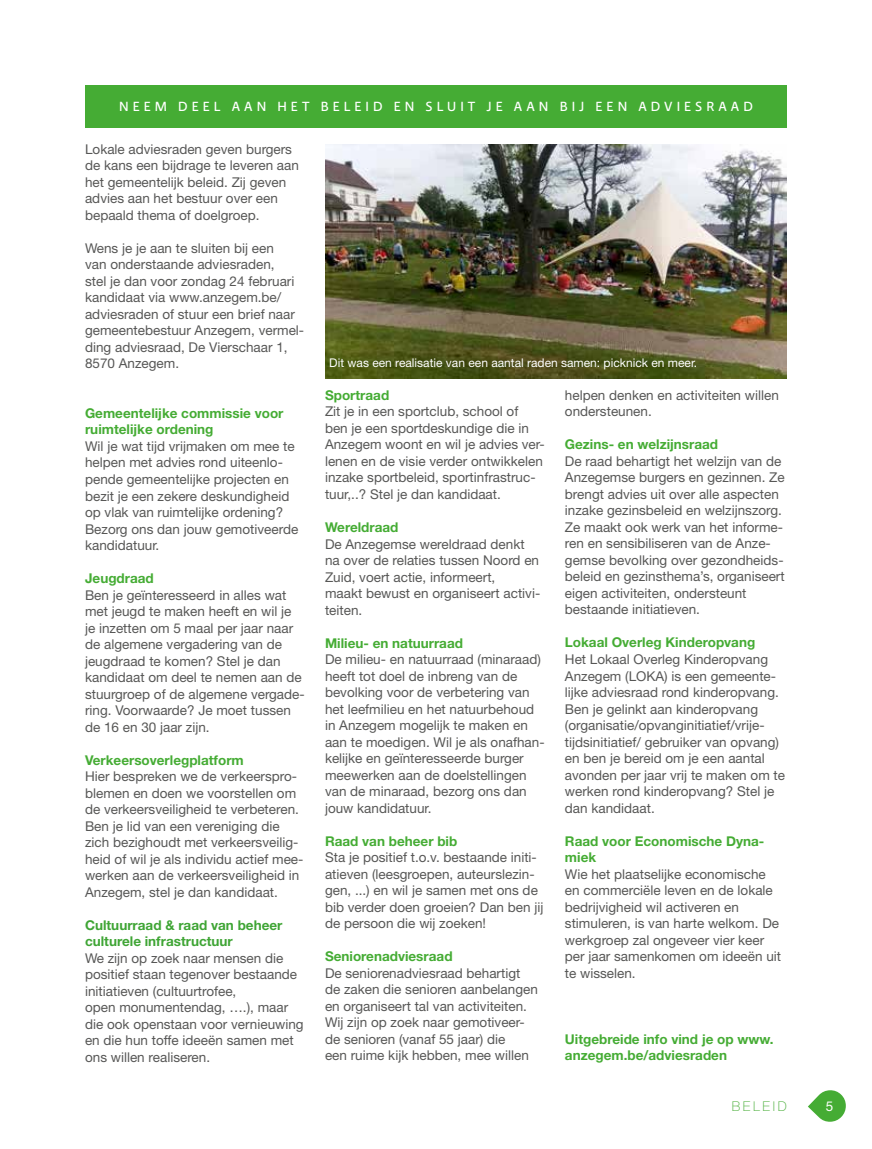
<style>
.page{position:relative;width:872px;height:1149px;background:#fff}
.page>*{position:absolute;margin:0;border:0;box-sizing:border-box;transform-origin:0 0}
.t1{font:13.5px/16.5px "Helvetica Neue LT Std";color:#575756}
.t2{font:700 13.5px/16.5px "Helvetica Neue LT Std";color:#45ac34}
.t3{font:500 13.5px "Relato Sans OT";letter-spacing:.3em;color:#fff}
.t4{font:700 13.5px/16.5px "Helvetica Neue LT Std";color:#3fa535}
.t5{font:100 13.5px "Helvetica Neue LT Std";letter-spacing:.2em;color:#45ac34}
.t6{font:13.5px "Helvetica Neue LT Std";color:#fff}
.t7{font:12px "Helvetica Neue LT Std";color:#fff}
</style>
<div class="page">
<svg style="left:808px;top:1090px;width:38px;height:31px"></svg>
<div style="left:85px;top:85px;width:702px;height:43px;background:#45ac34"></div>
<img style="left:325px;top:144px;width:462px;height:234px">
<p class="t3" style="left:119px;top:99px;width:635px">NEEM DEEL AAN HET BELEID EN SLUIT JE AAN BIJ EEN ADVIESRAAD</p>
<p class="t1" style="left:85px;top:140px;width:215px">Lokale adviesraden geven burgers de kans een bijdrage te leveren aan het gemeentelijk beleid. Zij geven advies aan het bestuur over een bepaald thema of doelgroep.</p>
<p class="t1" style="left:85px;top:239px;width:221px">Wens je je aan te sluiten bij een<br>van onderstaande adviesraden,<br>stel je dan voor zondag 24 februari kandidaat via www.anzegem.be/ adviesraden of stuur een brief naar gemeentebestuur Anzegem, vermel&shy;ding adviesraad, De Vierschaar 1,<br>8570 Anzegem.</p>
<p class="t2" style="left:85px;top:404px;width:200px">Gemeentelijke commissie voor ruimtelijke ordening</p>
<p class="t1" style="left:85px;top:437px;width:215px">Wil je wat tijd vrijmaken om mee te helpen met advies rond uiteenlo&shy;pende gemeentelijke projecten en bezit je een zekere deskundigheid op vlak van ruimtelijke ordening?<br>Bezorg ons dan jouw gemotiveerde kandidatuur.</p>
<p class="t2" style="left:85px;top:569px;width:70px">Jeugdraad</p>
<p class="t1" style="left:85px;top:586px;width:221px">Ben je geïnteresseerd in alles wat met jeugd te maken heeft en wil je je inzetten om 5 maal per jaar naar de algemene vergadering van de jeugdraad te komen? Stel je dan kandidaat om deel te nemen aan de stuurgroep of de algemene vergade&shy;ring. Voorwaarde? Je moet tussen de 16 en 30 jaar zijn.</p>
<p class="t2" style="left:85px;top:751px;width:160px">Verkeersoverlegplatform</p>
<p class="t1" style="left:85px;top:767px;width:220px">Hier bespreken we de verkeerspro&shy;blemen en doen we voorstellen om de verkeersveiligheid te verbeteren.<br>Ben je lid van een vereniging die zich bezighoudt met verkeersveilig&shy;heid of wil je als individu actief mee&shy;werken aan de verkeersveiligheid in Anzegem, stel je dan kandidaat.</p>
<p class="t4" style="left:85px;top:916px;width:199px">Cultuurraad &amp; raad van beheer culturele infrastructuur</p>
<p class="t1" style="left:85px;top:949px;width:220px">We zijn op zoek naar mensen die positief staan tegenover bestaande initiatieven (cultuurtrofee,<br>open monumentendag, ….), maar die ook openstaan voor vernieuwing en die hun toffe ideeën samen met ons willen realiseren.</p>
<p class="t7" style="left:329px;top:356px;width:369px">Dit was een realisatie van een aantal raden samen: picknick en meer.</p>
<p class="t2" style="left:325px;top:386px;width:66px">Sportraad</p>
<p class="t1" style="left:325px;top:403px;width:221px">Zit je in een sportclub, school of<br>ben je een sportdeskundige die in Anzegem woont en wil je advies ver&shy;lenen en de visie verder ontwikkelen inzake sportbeleid, sportinfrastruc&shy;tuur,..? Stel je dan kandidaat.</p>
<p class="t2" style="left:325px;top:518px;width:75px">Wereldraad</p>
<p class="t1" style="left:325px;top:535px;width:217px">De Anzegemse wereldraad denkt na over de relaties tussen Noord en<br>Zuid, voert actie, informeert,<br>maakt bewust en organiseert activi&shy;teiten.</p>
<p class="t2" style="left:325px;top:634px;width:139px">Milieu- en natuurraad</p>
<p class="t1" style="left:325px;top:650px;width:221px">De milieu- en natuurraad (minaraad) heeft tot doel de inbreng van de bevolking voor de verbetering van het leefmilieu en het natuurbehoud in Anzegem mogelijk te maken en aan te moedigen. Wil je als onafhan&shy;kelijke en geïnteresseerde burger meewerken aan de doelstellingen van de minaraad, bezorg ons dan jouw kandidatuur.</p>
<p class="t2" style="left:325px;top:832px;width:134px">Raad van beheer bib</p>
<p class="t1" style="left:325px;top:848px;width:220px">Sta je positief t.o.v. bestaande initi&shy;atieven (leesgroepen, auteurslezin&shy;gen, ...) en wil je samen met ons de bib verder doen groeien? Dan ben jij de persoon die wij zoeken!</p>
<p class="t2" style="left:325px;top:947px;width:129px">Seniorenadviesraad</p>
<p class="t1" style="left:325px;top:964px;width:214px">De seniorenadviesraad behartigt de zaken die senioren aanbelangen en organiseert tal van activiteiten.<br>Wij zijn op zoek naar gemotiveer&shy;de senioren (vanaf 55 jaar) die<br>een ruime kijk hebben, mee willen</p>
<p class="t1" style="left:565px;top:386px;width:215px">helpen denken en activiteiten willen ondersteunen.</p>
<p class="t2" style="left:565px;top:436px;width:155px">Gezins- en welzijnsraad</p>
<p class="t1" style="left:565px;top:452px;width:221px">De raad behartigt het welzijn van de Anzegemse burgers en gezinnen. Ze brengt advies uit over alle aspecten inzake gezinsbeleid en welzijnszorg.<br>Ze maakt ook werk van het informe&shy;ren en sensibiliseren van de Anze&shy;gemse bevolking over gezondheids&shy;beleid en gezinsthema’s, organiseert eigen activiteiten, ondersteunt bestaande initiatieven.</p>
<p class="t2" style="left:565px;top:634px;width:192px">Lokaal Overleg Kinderopvang</p>
<p class="t1" style="left:565px;top:650px;width:222px">Het Lokaal Overleg Kinderopvang Anzegem (LOKA) is een gemeente&shy;lijke adviesraad rond kinderopvang.<br>Ben je gelinkt aan kinderopvang (organisatie/opvanginitiatief/vrije&shy;tijdsinitiatief/ gebruiker van opvang) en ben je bereid om je een aantal avonden per jaar vrij te maken om te werken rond kinderopvang? Stel je dan kandidaat.</p>
<p class="t2" style="left:565px;top:832px;width:201px">Raad voor Economische Dyna&shy;miek</p>
<p class="t1" style="left:565px;top:865px;width:218px">Wie het plaatselijke economische en commerciële leven en de lokale bedrijvigheid wil activeren en stimuleren, is van harte welkom. De werkgroep zal ongeveer vier keer per jaar samenkomen om ideeën uit te wisselen.</p>
<p class="t2" style="left:565px;top:1030px;width:210px">Uitgebreide info vind je op www. anzegem.be/adviesraden</p>
<p class="t5" style="left:731px;top:1098px;width:57px">BELEID</p>
<p class="t6" style="left:825px;top:1097px;width:9px">5</p>
</div>
